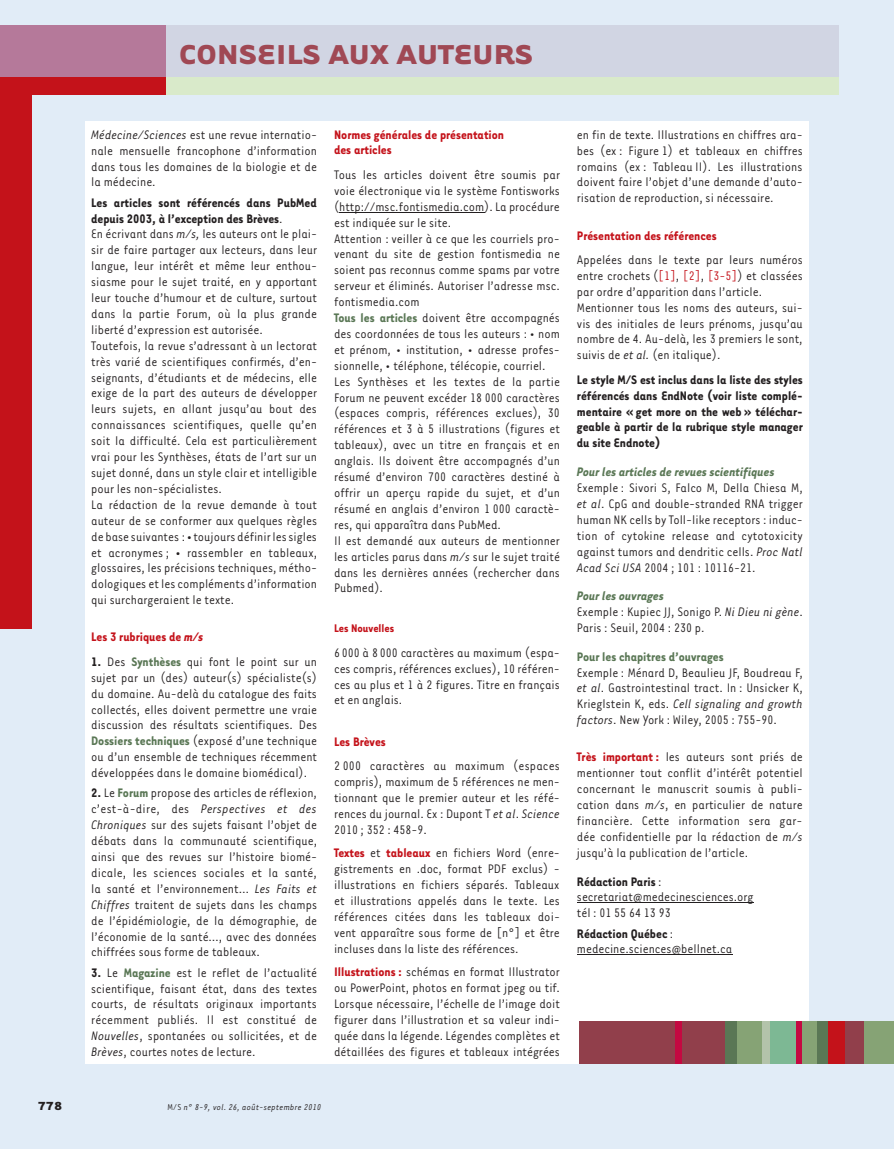
<style>
.page{position:relative;width:894px;height:1149px;background:#fff}
.page>*{position:absolute;margin:0;border:0;box-sizing:border-box;transform-origin:0 0}
.t1{font:700 31.5px "Tarzana Wide";color:#a04854}
.t2{font:14.25px/15.9px "Tarzana Narrow";color:#231f20;text-align:justify}
.t3{font:700 14.25px/15.9px "Tarzana Narrow";color:#231f20;text-align:justify}
.t4{font:700 14.25px/15.9px "Tarzana Narrow";color:#c4121a}
.t5{font:italic 700 14.25px "Tarzana Narrow";color:#5a7755}
.t6{font:700 14.25px "Tarzana Narrow";color:#5a7755}
.t7{font:700 13.5px "Tarzana Wide";color:#231f20}
.t8{font:700 12.75px "Tarzana Narrow";color:#c4121a}
.t9{font:italic 9.75px "Tarzana Narrow";letter-spacing:.025em;color:#231f20}
.s1{font-style:italic}
.s2{font-weight:700}
.s3{font-weight:700;color:#5a7755}
.s4{font-weight:700;color:#c4121a}
.s5{color:#c4121a}
.s6{font-weight:700;font-style:italic;color:#5a7755}
.s7{font-style:normal}
</style>
<div class="page">
<div style="left:0;top:0;width:893px;height:1149px;background:#e1ecf7"></div>
<div style="left:85px;top:122px;width:723px;height:941px;background:#fff"></div>
<hr style="left:339px;top:212px;width:145px;height:1px;background:#231f20">
<hr style="left:576px;top:902px;width:177px;height:1px;background:#231f20">
<hr style="left:576px;top:954px;width:155px;height:1px;background:#231f20">
<div style="left:0;top:25px;width:166px;height:53px;background:#b5799a"></div>
<div style="left:0;top:93px;width:32px;height:536px;background:#c4121a"></div>
<div style="left:0;top:78px;width:166px;height:17px;background:#c4121a"></div>
<div style="left:166px;top:25px;width:672px;height:54px;background:#d1d5e3"></div>
<div style="left:166px;top:78px;width:672px;height:17px;background:#d9eaca"></div>
<div style="left:579px;top:1021px;width:146px;height:42px;background:#913f4b"></div>
<div style="left:724px;top:1021px;width:20px;height:42px;background:#5a7755"></div>
<div style="left:816px;top:1021px;width:12px;height:42px;background:#5a7755"></div>
<div style="left:736px;top:1021px;width:27px;height:42px;background:#86a375"></div>
<div style="left:769px;top:1021px;width:27px;height:42px;background:#7db894"></div>
<div style="left:800px;top:1021px;width:16px;height:42px;background:#86a375"></div>
<div style="left:863px;top:1021px;width:30px;height:42px;background:#86a375"></div>
<div style="left:762px;top:1021px;width:7px;height:42px;background:#b3c3aa"></div>
<div style="left:674px;top:1021px;width:7px;height:42px;background:#c40941"></div>
<div style="left:796px;top:1021px;width:5px;height:42px;background:#c40941"></div>
<div style="left:828px;top:1021px;width:24px;height:42px;background:#c4121a"></div>
<div style="left:845px;top:1021px;width:19px;height:42px;background:#913f4b"></div>
<h1 class="t1" style="left:179px;top:44px;width:356px">CONSEILS AUX AUTEURS</h1>
<p class="t2" style="left:91px;top:128px;width:227px"><span class="s1">Médecine/Sciences</span> est une revue internatio&shy;nale mensuelle francophone d’information dans tous les domaines de la biologie et de la médecine.</p>
<p class="t2" style="left:91px;top:196px;width:227px;text-align:left"><span class="s2">Les articles sont référencés dans PubMed depuis 2003, à l’exception des Brèves</span>.<br>En écrivant dans <span class="s1">m/s,</span> les auteurs ont le plai&shy;sir de faire partager aux lecteurs, dans leur langue, leur intérêt et même leur enthou&shy;siasme pour le sujet traité, en y apportant leur touche d’humour et de culture, surtout dans la partie Forum, où la plus grande liberté d’expression est autorisée.<br>Toutefois, la revue s’adressant à un lectorat très varié de scientifiques confirmés, d’en&shy;seignants, d’étudiants et de médecins, elle exige de la part des auteurs de développer leurs sujets, en allant jusqu’au bout des connaissances scientifiques, quelle qu’en soit la difficulté. Cela est particulièrement vrai pour les Synthèses, états de l’art sur un sujet donné, dans un style clair et intelligible pour les non-spécialistes.<br>La rédaction de la revue demande à tout auteur de se conformer aux quelques règles de base suivantes : <span class="s2">•</span> toujours définir les sigles et acronymes ; <span class="s2">•</span> rassembler en tableaux, glossaires, les précisions techniques, métho&shy;dologiques et les compléments d’information qui surchargeraient le texte.</p>
<p class="t4" style="left:91px;top:630px;width:114px">Les 3 rubriques de <span class="s1">m/s</span></p>
<p class="t2" style="left:91px;top:655px;width:227px"><span class="s2">1.</span> Des <span class="s3">Synthèses</span> qui font le point sur un sujet par un (des) auteur(s) spécialiste(s) du domaine. Au-delà du catalogue des faits collectés, elles doivent permettre une vraie discussion des résultats scientifiques. Des <span class="s3">Dossiers techniques</span> (exposé d’une technique ou d’un ensemble de techniques récemment développées dans le domaine biomédical).</p>
<p class="t2" style="left:91px;top:786px;width:227px"><span class="s2">2.</span> Le <span class="s3">Forum</span> propose des articles de réflexion, c’est-à-dire, des <span class="s1">Perspectives et des Chroniques</span> sur des sujets faisant l’objet de débats dans la communauté scientifique, ainsi que des revues sur l’histoire biomé&shy;dicale, les sciences sociales et la santé, la santé et l’environnement… <span class="s1">Les Faits et Chiffres</span> traitent de sujets dans les champs de l’épidémiologie, de la démographie, de l’économie de la santé…, avec des données chiffrées sous forme de tableaux.</p>
<p class="t2" style="left:91px;top:965px;width:227px"><span class="s2">3.</span> Le <span class="s3">Magazine</span> est le reflet de l’actualité scientifique, faisant état, dans des textes courts, de résultats originaux importants récemment publiés. Il est constitué de <span class="s1">Nouvelles</span>, spontanées ou sollicitées, et de <span class="s1">Brèves</span>, courtes notes de lecture.</p>
<p class="t4" style="left:334px;top:128px;width:171px">Normes générales de présentation des articles</p>
<p class="t2" style="left:334px;top:168px;width:227px;text-align:left">Tous les articles doivent être soumis par voie électronique via le système Fontisworks (http://msc.fontismedia.com). La procédure est indiquée sur le site.<br>Attention : veiller à ce que les courriels pro&shy;venant du site de gestion fontismedia ne soient pas reconnus comme spams par votre serveur et éliminés. Autoriser l’adresse msc. fontismedia.com<br><span class="s3">Tous les articles</span> doivent être accompagnés des coordonnées de tous les auteurs : • nom et prénom, • institution, • adresse profes&shy;sionnelle, • téléphone, télécopie, courriel.<br>Les Synthèses et les textes de la partie Forum ne peuvent excéder 18 000 caractères (espaces compris, références exclues), 30 références et 3 à 5 illustrations (figures et tableaux), avec un titre en français et en anglais. Ils doivent être accompagnés d’un résumé d’environ 700 caractères destiné à offrir un aperçu rapide du sujet, et d’un résumé en anglais d’environ 1 000 caractè&shy;res, qui apparaîtra dans PubMed.<br>Il est demandé aux auteurs de mentionner les articles parus dans <span class="s1">m/s</span> sur le sujet traité dans les dernières années (rechercher dans Pubmed).</p>
<p class="t8" style="left:334px;top:624px;width:61px">Les Nouvelles</p>
<p class="t2" style="left:334px;top:646px;width:227px">6 000 à 8 000 caractères au maximum (espa&shy;ces compris, références exclues), 10 référen&shy;ces au plus et 1 à 2 figures. Titre en français et en anglais.</p>
<p class="t4" style="left:334px;top:735px;width:53px">Les Brèves</p>
<p class="t2" style="left:334px;top:759px;width:227px">2 000 caractères au maximum (espaces compris), maximum de 5 références ne men&shy;tionnant que le premier auteur et les réfé&shy;rences du journal. Ex : Dupont T <span class="s1">et al</span>. <span class="s1">Science </span>2010 ; 352 : 458-9.</p>
<p class="t2" style="left:334px;top:846px;width:227px"><span class="s4">Textes</span> et <span class="s4">tableaux</span> en fichiers Word (enre&shy;gistrements en .doc, format PDF exclus) - illustrations en fichiers séparés. Tableaux et illustrations appelés dans le texte. Les références citées dans les tableaux doi&shy;vent apparaître sous forme de [n°] et être incluses dans la liste des références.</p>
<p class="t2" style="left:334px;top:965px;width:227px"><span class="s4">Illustrations :</span> schémas en format Illustrator ou PowerPoint, photos en format jpeg ou tif.<br>Lorsque nécessaire, l’échelle de l’image doit figurer dans l’illustration et sa valeur indi&shy;quée dans la légende. Légendes complètes et détaillées des figures et tableaux intégrées</p>
<p class="t2" style="left:576px;top:128px;width:227px">en fin de texte. Illustrations en chiffres ara&shy;bes (ex : Figure 1) et tableaux en chiffres romains (ex : Tableau II). Les illustrations doivent faire l’objet d’une demande d’auto&shy;risation de reproduction, si nécessaire.</p>
<p class="t4" style="left:576px;top:229px;width:141px">Présentation des références</p>
<p class="t2" style="left:576px;top:253px;width:227px;text-align:left">Appelées dans le texte par leurs numéros entre crochets (<span class="s5">[1]</span>, <span class="s5">[2]</span>, <span class="s5">[3-5]</span>) et classées par ordre d’apparition dans l’article.<br>Mentionner tous les noms des auteurs, sui&shy;vis des initiales de leurs prénoms, jusqu’au nombre de 4. Au-delà, les 3 premiers le sont, suivis de <span class="s1">et al.</span> (en italique).</p>
<p class="t3" style="left:576px;top:373px;width:227px">Le style M/S est inclus dans la liste des styles référencés dans EndNote (voir liste complé&shy;mentaire « get more on the web » téléchar&shy;geable à partir de la rubrique style manager du site Endnote)</p>
<p class="t5" style="left:576px;top:467px;width:199px">Pour les articles de revues scientifiques</p>
<p class="t2" style="left:576px;top:481px;width:227px">Exemple : Sivori S, Falco M, Della Chiesa M, <span class="s1">et al</span>. CpG and double-stranded RNA trigger human NK cells by Toll-like receptors : induc&shy;tion of cytokine release and cyto toxicity against tumors and dendritic cells. <span class="s1">Proc Natl Acad Sci USA</span> 2004 ; 101 : 10116-21.</p>
<p class="t2" style="left:576px;top:589px;width:227px;text-align:left"><span class="s6">Pour les ouvrages<br></span>Exemple : Kupiec JJ, Sonigo P. <span class="s1">Ni Dieu ni gène</span>.<br>Paris : Seuil, 2004 : 230 p.</p>
<p class="t6" style="left:576px;top:652px;width:148px">Pour les chapitres d’ouvrages</p>
<p class="t2" style="left:576px;top:665px;width:227px">Exemple : Ménard D, Beaulieu JF, Boudreau F, <span class="s1">et al</span>. Gastrointestinal tract. In : Unsicker K, Krieglstein K, eds. <span class="s1">Cell signaling and growth factors</span>. New York : Wiley, 2005 : 755-90.</p>
<p class="t2" style="left:576px;top:750px;width:227px"><span class="s4">Très important :</span> les auteurs sont priés de mentionner tout conflit d’intérêt potentiel concernant le manuscrit soumis à publi&shy;cation dans <span class="s1">m/s</span>, en particulier de nature financière. Cette information sera gar&shy;dée confidentielle par la rédaction de <span class="s1">m/s </span>jusqu’à la publication de l’article.</p>
<p class="t2" style="left:576px;top:874px;width:178px;text-align:left"><span class="s2">Rédaction Paris</span> : secretariat@medecinesciences.org tél : 01 55 64 13 93</p>
<p class="t2" style="left:576px;top:926px;width:157px"><span class="s2">Rédaction Québec</span> : medecine.sciences@bellnet.ca</p>
<p class="t7" style="left:38px;top:1101px;width:26px">778</p>
<p class="t9" style="left:167px;top:1103px;width:155px"><span class="s7">M/S</span> n° 8-9, vol. 26, août-septembre 2010</p>
</div>
